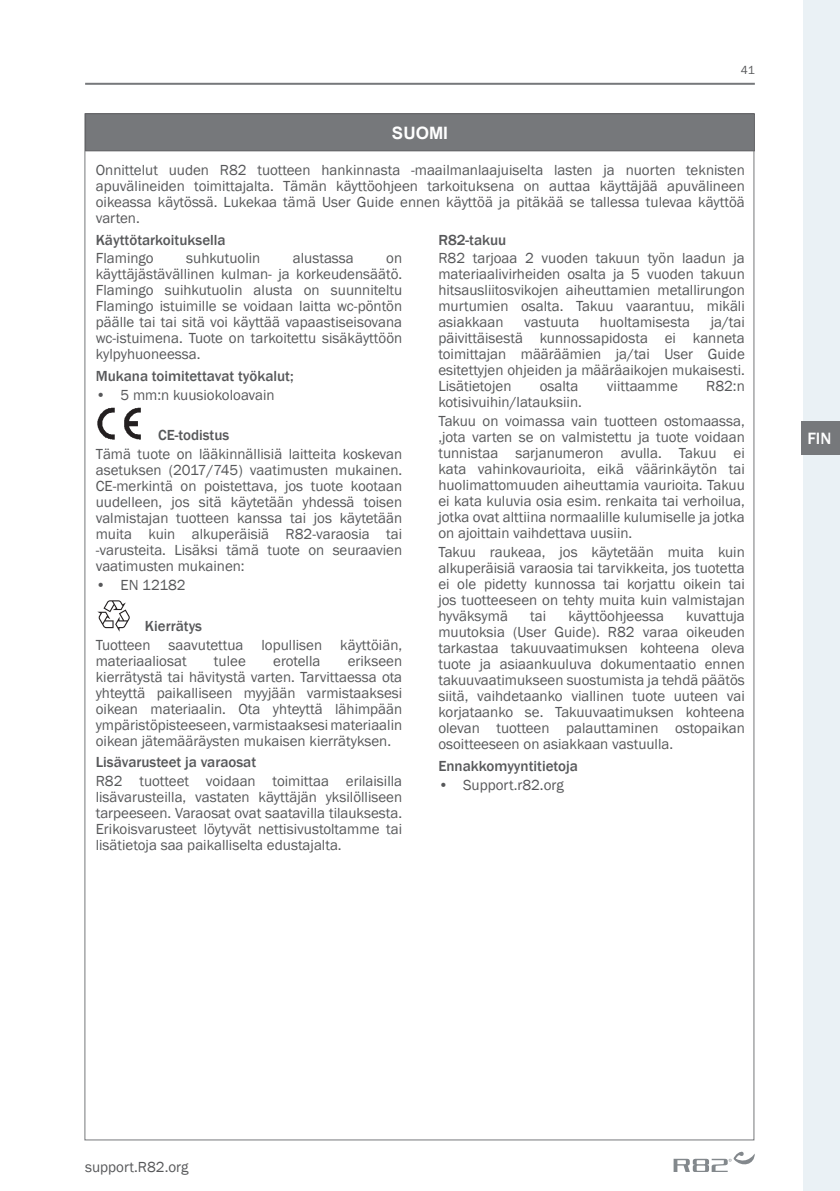
<style>
.page{position:relative;width:840px;height:1191px;background:#fff}
.page>*{position:absolute;margin:0;border:0;box-sizing:border-box;transform-origin:0 0}
.t1{font:700 17px "Arial";color:#fff}
.t2{font:500 16.8px "Franklin Gothic";color:#fff}
.Body_FIN{font:15px/16px "Franklin Gothic";color:#57585a;text-align:justify}
.Head_FIN{font:500 15px "Franklin Gothic";color:#57585a}
.t3{font:12px "Franklin Gothic URW Boo";color:#57585a}
</style>
<div class="page">
<hr style="left:85px;top:83px;width:669px;height:2px;background:#76787b">
<svg style="left:673px;top:1151px;width:81px;height:21px"></svg>
<div style="left:802px;top:0;width:37px;height:1191px;background:#eaf1f5"></div>
<div style="left:801px;top:421px;width:38px;height:34px;background:#76787b"></div>
<div style="left:85px;top:114px;width:669px;height:37px;background:#76787b"></div>
<div style="left:85px;top:113px;width:669px;height:38px;border:1px solid #636366"></div>
<img style="left:97px;top:408px;width:44px;height:31px">
<svg style="left:97px;top:600px;width:33px;height:31px"></svg>
<p class="t3" style="left:740px;top:62px;width:16px">41</p>
<p class="t1" style="left:392px;top:121px;width:57px">SUOMI</p>
<p class="Body_FIN" style="left:96px;top:163px;width:650px">Onnittelut uuden R82 tuotteen hankinnasta -maailmanlaajuiselta lasten ja nuorten teknisten apuvälineiden toimittajalta. Tämän käyttöohjeen tarkoituksena on auttaa käyttäjää apuvälineen oikeassa käytössä. Lukekaa tämä User Guide ennen käyttöä ja pitäkää se tallessa tulevaa käyttöä varten.</p>
<p class="Head_FIN" style="left:96px;top:230px;width:131px">Käyttötarkoituksella</p>
<p class="Body_FIN" style="left:96px;top:251px;width:59px">Flamingo</p>
<p class="Body_FIN" style="left:186px;top:251px;width:76px">suhkutuolin</p>
<p class="Body_FIN" style="left:293px;top:251px;width:62px">alustassa</p>
<p class="Head_FIN" style="left:438px;top:230px;width:69px">R82-takuu</p>
<p class="Body_FIN" style="left:438px;top:251px;width:308px">R82 tarjoaa 2 vuoden takuun työn laadun ja materiaalivirheiden osalta ja 5 vuoden takuun hitsausliitosvikojen aiheuttamien metallirungon murtumien osalta. Takuu vaarantuu, mikäli asiakkaan</p>
<p class="Body_FIN" style="left:96px;top:251px;width:308px;text-indent:290px">on käyttäjästävällinen kulman- ja korkeudensäätö.<br>Flamingo suihkutuolin alusta on suunniteltu Flamingo istuimille se voidaan laitta wc-pöntön päälle tai tai sitä voi käyttää vapaastiseisovana wc-istuimena. Tuote on tarkoitettu sisäkäyttöön kylpyhuoneessa.</p>
<p class="Head_FIN" style="left:96px;top:367px;width:199px">Mukana toimitettavat työkalut;</p>
<p class="Body_FIN" style="left:96px;top:387px;width:180px">• 5 mm:n kuusiokoloavain</p>
<p class="Head_FIN" style="left:158px;top:426px;width:73px">CE-todistus</p>
<p class="Body_FIN" style="left:96px;top:446px;width:308px">Tämä tuote on lääkinnällisiä laitteita koskevan asetuksen (2017/745) vaatimusten mukainen.<br>CE-merkintä on poistettava, jos tuote kootaan uudelleen, jos sitä käytetään yhdessä toisen valmistajan tuotteen kanssa tai jos käytetään muita kuin alkuperäisiä R82-varaosia tai -varusteita. Lisäksi tämä tuote on seuraavien vaatimusten mukainen:</p>
<p class="Body_FIN" style="left:96px;top:577px;width:91px">• EN 12182</p>
<p class="Head_FIN" style="left:145px;top:616px;width:59px">Kierrätys</p>
<p class="Body_FIN" style="left:96px;top:637px;width:308px">Tuotteen saavutettua lopullisen käyttöiän, materiaaliosat</p>
<p class="Body_FIN" style="left:438px;top:315px;width:308px;text-indent:272px">ja/tai päivittäisestä kunnossapidosta ei kanneta toimittajan määräämien ja/tai User Guide esitettyjen ohjeiden ja määräaikojen mukaisesti.<br>Lisätietojen</p>
<p class="Body_FIN" style="left:524px;top:315px;width:56px">vastuuta</p>
<p class="Body_FIN" style="left:599px;top:315px;width:91px">huoltamisesta</p>
<p class="Body_FIN" style="left:539px;top:379px;width:40px">osalta</p>
<p class="Body_FIN" style="left:606px;top:379px;width:72px">viittaamme</p>
<p class="Body_FIN" style="left:705px;top:379px;width:40px">R82:n</p>
<p class="Body_FIN" style="left:438px;top:395px;width:145px">kotisivuihin/latauksiin.</p>
<p class="Body_FIN" style="left:438px;top:413px;width:308px">Takuu on voimassa vain tuotteen ostomaassa, ,jota varten se on valmistettu ja tuote voidaan tunnistaa sarjanumeron avulla. Takuu ei kata vahinkovaurioita, eikä väärinkäytön tai huolimattomuuden aiheuttamia vaurioita. Takuu ei kata kuluvia osia esim. renkaita tai verhoilua, jotka ovat alttiina normaalille kulumiselle ja jotka on ajoittain vaihdettava uusiin.</p>
<p class="Body_FIN" style="left:438px;top:544px;width:308px">Takuu raukeaa, jos käytetään muita kuin alkuperäisiä varaosia tai tarvikkeita, jos tuotetta ei ole pidetty kunnossa tai korjattu oikein tai jos tuotteeseen on tehty muita kuin valmistajan hyväksymä</p>
<p class="Body_FIN" style="left:530px;top:608px;width:17px">tai</p>
<p class="Body_FIN" style="left:568px;top:608px;width:97px">käyttöohjeessa</p>
<p class="Body_FIN" style="left:438px;top:608px;width:308px;text-indent:248px">kuvattuja muutoksia (User Guide). R82 varaa oikeuden tarkastaa takuuvaatimuksen kohteena oleva tuote ja asiaankuuluva dokumentaatio ennen takuuvaatimukseen suostumista ja tehdä päätös siitä, vaihdetaanko viallinen tuote uuteen vai korjataanko se. Takuuvaatimuksen kohteena olevan tuotteen palauttaminen ostopaikan osoitteeseen on asiakkaan vastuulla.</p>
<p class="Head_FIN" style="left:438px;top:756px;width:141px">Ennakkomyyntitietoja</p>
<p class="Body_FIN" style="left:438px;top:777px;width:127px">• Support.r82.org</p>
<p class="Body_FIN" style="left:96px;top:653px;width:308px;text-indent:252px">erikseen kierrätystä tai hävitystä varten. Tarvittaessa ota yhteyttä paikalliseen myyjään varmistaaksesi oikean materiaalin. Ota yhteyttä lähimpään ympäristöpisteeseen, varmistaaksesi materiaalin oikean jätemääräysten mukaisen kierrätyksen.</p>
<p class="Head_FIN" style="left:96px;top:753px;width:162px">Lisävarusteet ja varaosat</p>
<p class="Body_FIN" style="left:96px;top:773px;width:308px">R82 tuotteet voidaan toimittaa erilaisilla lisävarusteilla, vastaten käyttäjän yksilölliseen tarpeeseen. Varaosat ovat saatavilla tilauksesta.<br>Erikoisvarusteet löytyvät nettisivustoltamme tai lisätietoja saa paikalliselta edustajalta.</p>
<p class="Body_FIN" style="left:214px;top:653px;width:33px">tulee</p>
<p class="Body_FIN" style="left:273px;top:653px;width:49px">erotella</p>
<p class="t2" style="left:807px;top:428px;width:26px">FIN</p>
<p class="Body_FIN" style="left:85px;top:1159px;width:105px">support.R82.org</p>
</div>
